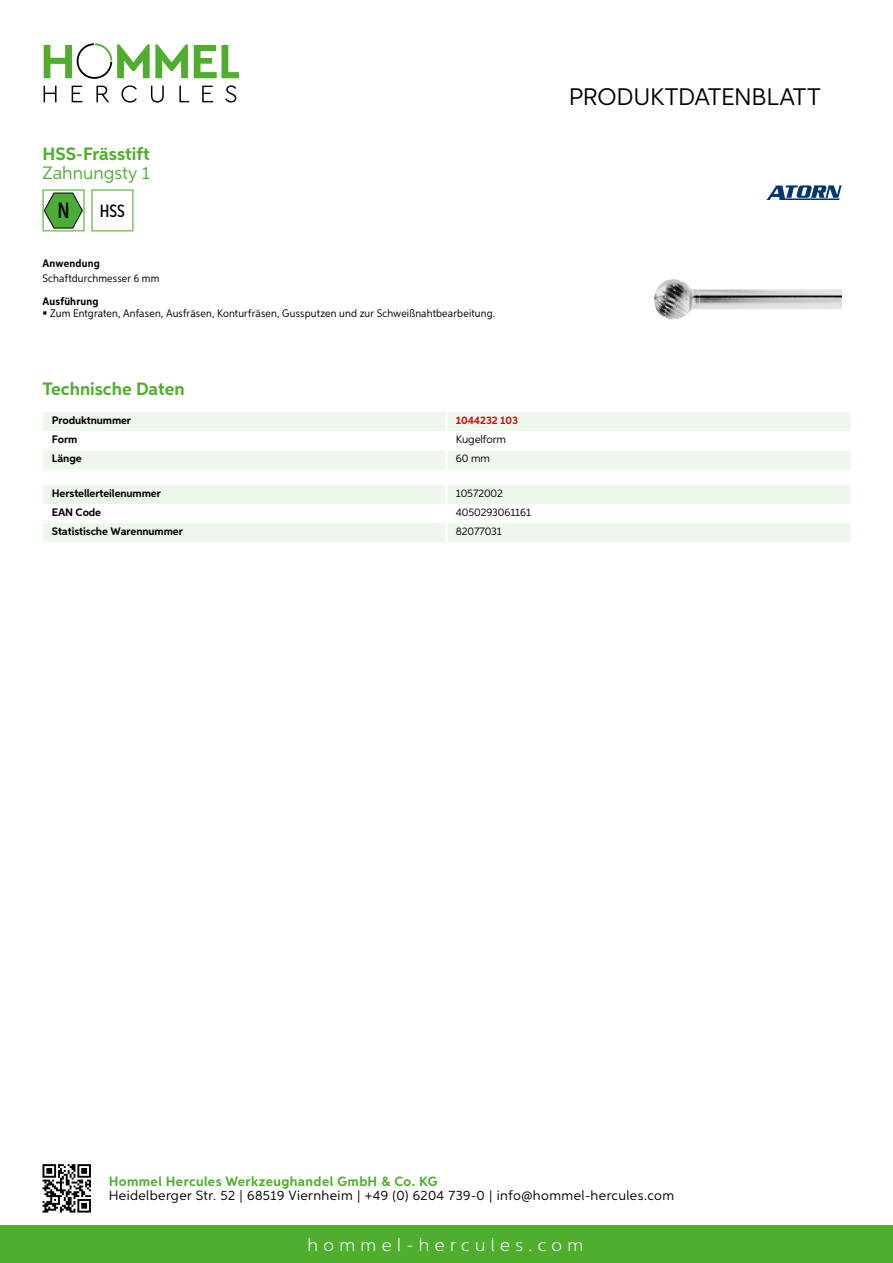
<style>
.page{position:relative;width:893px;height:1263px;background:#fff}
.page>*{position:absolute;margin:0;border:0;box-sizing:border-box;transform-origin:0 0}
.t1{font:24px "Aspira";letter-spacing:-.01em;color:#000}
.t2{font:500 22.2px "Aspira XX Nar";color:#000}
.t3{font:700 18px "Aspira";color:#50ae2f}
.t4{font:300 18px "Aspira";letter-spacing:.3em;color:#fff}
.t5{font:18px "Aspira";color:#50ae2f}
.t6{font:500 17.85px "Aspira XX Nar";color:#000}
.t7{font:13.5px "Aspira";letter-spacing:.03em;color:#000}
.t8{font:700 13.5px "Aspira";letter-spacing:.03em;color:#50ae2f}
.t9{font:10.95px "Aspira Nar";letter-spacing:.015em;color:#000}
.t10{font:700 10.95px "Aspira";letter-spacing:-.01em;color:#000}
.t11{font:10.95px "Aspira";letter-spacing:-.01em;color:#000}
.t12{font:700 10.95px "Aspira Nar";letter-spacing:.02em;color:#000}
.t13{font:700 10.95px "Aspira";letter-spacing:-.01em;color:#cd1013}
</style>
<div class="page">
<div style="left:0;top:1226px;width:893px;height:37px;background:#50ae2f"></div>
<svg style="left:43px;top:1164px;width:48px;height:48px"></svg>
<svg style="left:194px;top:45px;width:45px;height:33px"></svg>
<svg style="left:44px;top:43px;width:144px;height:36px"></svg>
<svg style="left:44px;top:86px;width:13px;height:16px"></svg>
<svg style="left:72px;top:86px;width:10px;height:16px"></svg>
<svg style="left:96px;top:86px;width:13px;height:16px"></svg>
<svg style="left:121px;top:85px;width:16px;height:18px"></svg>
<svg style="left:151px;top:86px;width:13px;height:17px"></svg>
<svg style="left:179px;top:86px;width:10px;height:16px"></svg>
<svg style="left:202px;top:86px;width:11px;height:16px"></svg>
<svg style="left:225px;top:85px;width:11px;height:18px"></svg>
<svg style="left:43px;top:412px;width:807px;height:57px"></svg>
<hr style="left:445px;top:450px;width:3px;height:19px;background:#fff">
<svg style="left:43px;top:485px;width:807px;height:57px"></svg>
<hr style="left:445px;top:523px;width:3px;height:19px;background:#fff">
<svg style="left:43px;top:189px;width:42px;height:42px"></svg>
<svg style="left:91px;top:189px;width:42px;height:42px"></svg>
<img style="left:654px;top:279px;width:188px;height:41px">
<svg style="left:766px;top:185px;width:76px;height:15px"></svg>
<h3 class="t3" style="left:43px;top:142px;width:109px">HSS-Frässtift</h3>
<h3 class="t5" style="left:43px;top:162px;width:109px">Zahnungsty 1</h3>
<h2 class="t2" style="left:57px;top:197px;width:14px">N</h2>
<h3 class="t6" style="left:100px;top:200px;width:27px">HSS</h3>
<p class="t12" style="left:43px;top:257px;width:59px">Anwendung</p>
<p class="t9" style="left:43px;top:272px;width:118px">Schaftdurchmesser 6 mm</p>
<p class="t12" style="left:43px;top:294px;width:58px">Ausführung</p>
<p class="t9" style="left:50px;top:307px;width:447px">Zum Entgraten, Anfasen, Ausfräsen, Konturfräsen, Gussputzen und zur Schweißnahtbearbeitung.</p>
<h3 class="t3" style="left:43px;top:378px;width:144px">Technische Daten</h3>
<p class="t10" style="left:52px;top:414px;width:81px">Produktnummer</p>
<p class="t13" style="left:456px;top:414px;width:64px">1044232 103</p>
<p class="t10" style="left:52px;top:433px;width:27px">Form</p>
<p class="t11" style="left:456px;top:433px;width:52px">Kugelform</p>
<p class="t10" style="left:52px;top:452px;width:31px">Länge</p>
<p class="t11" style="left:456px;top:452px;width:36px">60 mm</p>
<p class="t10" style="left:52px;top:486px;width:111px">Herstellerteilenummer</p>
<p class="t11" style="left:456px;top:486px;width:49px">10572002</p>
<p class="t10" style="left:52px;top:505px;width:51px">EAN Code</p>
<p class="t11" style="left:456px;top:505px;width:77px">4050293061161</p>
<p class="t10" style="left:52px;top:525px;width:132px">Statistische Warennummer</p>
<p class="t11" style="left:456px;top:525px;width:48px">82077031</p>
<h1 class="t1" style="left:569px;top:82px;width:253px">Produktdatenblatt</h1>
<p class="t8" style="left:109px;top:1172px;width:330px">Hommel Hercules Werkzeughandel GmbH &amp; Co. KG</p>
<p class="t7" style="left:109px;top:1187px;width:567px">Heidelberger Str. 52 | 68519 Viernheim | +49 (0) 6204 739-0 | info@hommel-hercules.com</p>
<h3 class="t4" style="left:307px;top:1234px;width:277px">hommel-hercules.com</h3>
</div>
